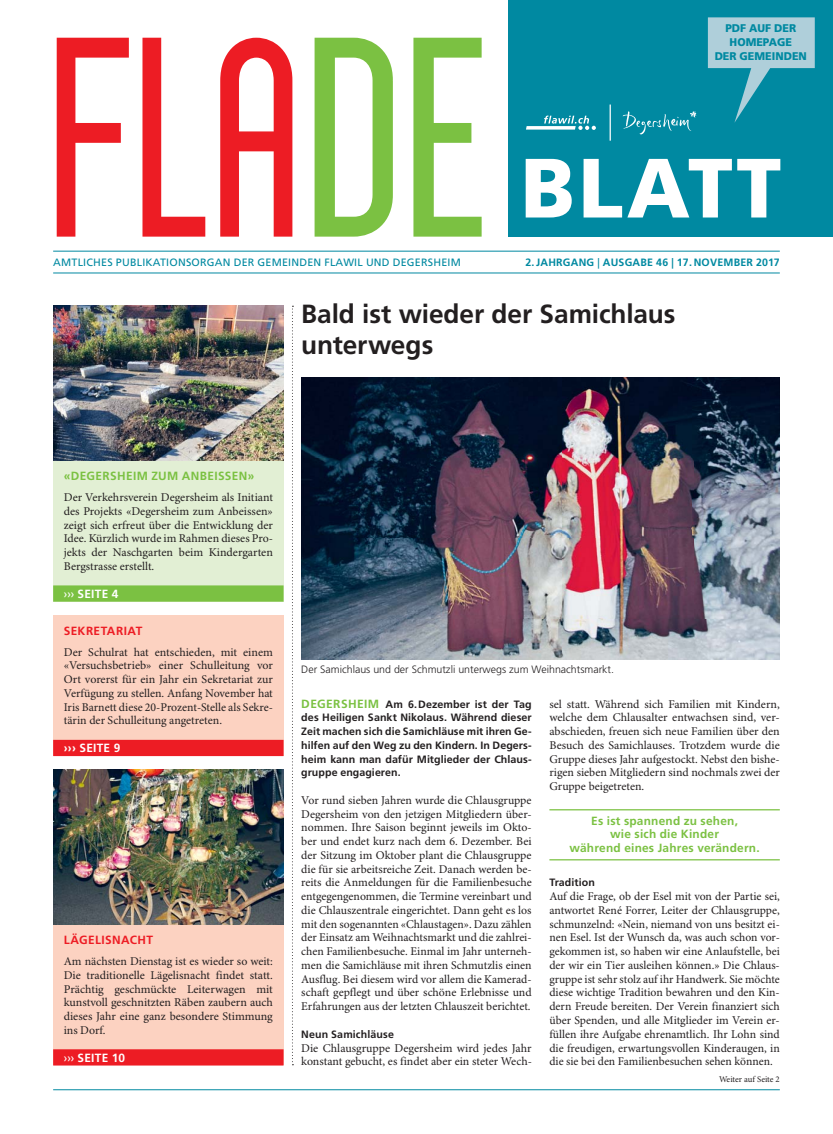
<style>
.page{position:relative;width:833px;height:1134px;background:#fff}
.page>*{position:absolute;margin:0;border:0;box-sizing:border-box;transform-origin:0 0}
.t1{font:284.12px "Sigward";color:#ed1c24;scale:.94 1}
.t2{font:900 84px "Frutiger LT Std";letter-spacing:.04em;color:#fff}
.t3{font:700 26.25px/31.2px "Frutiger LT Std";letter-spacing:-.005em;color:#231f20}
.t4{font:11.88px/13.8px "Minion Pro";color:#231f20;text-align:justify}
.t5{font:700 11.88px/13.8px "Frutiger LT Std";letter-spacing:.02em;color:#7bc142;text-align:center}
.t6{font:700 11.88px "Frutiger LT Std";letter-spacing:.02em;color:#fff}
.t7{font:700 11.88px "Frutiger LT Std";letter-spacing:.035em;color:#ed1c24}
.t8{font:900 11.12px/13.9px "Frutiger LT Std";color:#0089a1;text-align:center;scale:.96 1}
.t9{font:700 10.62px/13.8px "Frutiger LT Std";letter-spacing:.005em;color:#231f20;text-align:justify}
.t10{font:10.62px "Frutiger LT Std";letter-spacing:.02em;color:#0089a1}
.t11{font:300 10.62px "Frutiger LT Std";color:#231f20}
.t12{font:700 10.62px "Frutiger LT Std";letter-spacing:.02em;color:#0089a1}
.t13{font:8.75px "Minion Pro";letter-spacing:-.005em;color:#231f20}
.s1{color:#7bc142}
.s2{font-weight:400}
.s3{font-size:11.88px;color:#7bc142}
</style>
<div class="page">
<div style="left:53px;top:615px;width:230px;height:141px;background:#fcd2c1"></div>
<div style="left:53px;top:740px;width:230px;height:16px;background:#ed1c24"></div>
<div style="left:53px;top:925px;width:230px;height:140px;background:#fcd2c1"></div>
<div style="left:53px;top:1049px;width:230px;height:16px;background:#ed1c24"></div>
<img style="left:53px;top:769px;width:230px;height:156px">
<img style="left:53px;top:306px;width:230px;height:155px">
<div style="left:53px;top:461px;width:230px;height:140px;background:#e2efd4"></div>
<div style="left:53px;top:585px;width:230px;height:17px;background:#7bc142"></div>
<hr style="left:549px;top:809px;width:231px;height:1px;background:#7bc142">
<hr style="left:549px;top:859px;width:231px;height:1px;background:#7bc142">
<svg style="left:292px;top:306px;width:1px;height:759px"></svg>
<img style="left:301px;top:378px;width:479px;height:281px">
<div style="left:508px;top:0;width:325px;height:237px;background:#0089a1"></div>
<svg style="left:526px;top:116px;width:70px;height:14px"></svg>
<svg style="left:622px;top:111px;width:75px;height:24px"></svg>
<hr style="left:609px;top:105px;width:2px;height:36px;background:#fff">
<hr style="left:53px;top:1089px;width:727px;height:1px;background:#0089a1">
<svg style="left:708px;top:17px;width:106px;height:106px"></svg>
<hr style="left:53px;top:251px;width:727px;height:1px;background:#0089a1">
<hr style="left:53px;top:272px;width:727px;height:1px;background:#0089a1">
<h1 class="t1" style="left:57px;top:-28px;width:472px">FlA<span class="s1">DE</span></h1>
<p class="t8" style="left:714px;top:22px;width:98px">PDF AUF DER<br>HOMEPAGE<br>DER GEMEINDEN</p>
<h2 class="t2" style="left:521px;top:148px;width:262px">BLATT</h2>
<p class="t10" style="left:53px;top:257px;width:409px">AMTLICHES PUBLIKATIONSORGAN DER GEMEINDEN FLAWIL UND DEGERSHEIM</p>
<p class="t12" style="left:525px;top:257px;width:256px">2. JAHRGANG <span class="s2">|</span> AUSGABE 46 | 17. NOVEMBER 2017</p>
<h3 class="t3" style="left:301px;top:299px;width:376px">Bald ist wieder der Samichlaus unterwegs</h3>
<p class="t5" style="left:64px;top:470px;width:192px">«DEGERSHEIM ZUM ANBEISSEN»</p>
<p class="t4" style="left:64px;top:491px;width:211px">Der Verkehrsverein Degersheim als Initiant des Projekts «Degersheim zum Anbeissen» zeigt sich erfreut über die Entwicklung der Idee. Kürzlich wurde im Rahmen dieses Pro&shy;jekts der Naschgarten beim Kindergarten Bergstrasse erstellt.</p>
<p class="t6" style="left:64px;top:588px;width:56px"><span class="s2">›››</span> SEITE 4</p>
<p class="t7" style="left:64px;top:625px;width:80px">SEKRETARIAT</p>
<p class="t4" style="left:64px;top:646px;width:211px">Der Schulrat hat entschieden, mit einem «Versuchsbetrieb» einer Schulleitung vor Ort vorerst für ein Jahr ein Sekretariat zur Verfügung zu stellen. Anfang November hat Iris Barnett diese 20-Prozent-Stelle als Sekre&shy;tärin der Schulleitung angetreten.</p>
<p class="t6" style="left:64px;top:742px;width:58px">››› SEITE 9</p>
<p class="t7" style="left:64px;top:934px;width:91px">LÄGELISNACHT</p>
<p class="t4" style="left:64px;top:955px;width:211px">Am nächsten Dienstag ist es wieder so weit:<br>Die traditionelle Lägelisnacht findet statt.<br>Prächtig geschmückte Leiterwagen mit kunst voll geschnitzten Räben zaubern auch dieses Jahr eine ganz besondere Stimmung ins Dorf.</p>
<p class="t6" style="left:64px;top:1052px;width:63px"><span class="s2">›››</span> SEITE 10</p>
<p class="t11" style="left:301px;top:664px;width:314px">Der Samichlaus und der Schmutzli unterwegs zum Weihnachtsmarkt.</p>
<p class="t9" style="left:301px;top:698px;width:232px"><span class="s3">DEGERSHEIM</span> Am 6. Dezember ist der Tag des Heiligen Sankt Nikolaus. Während dieser Zeit machen sich die Samichläuse mit ihren Ge&shy;hilfen auf den Weg zu den Kindern. In Degers&shy;heim kann man dafür Mitglieder der Chlaus&shy;gruppe engagieren.</p>
<p class="t4" style="left:301px;top:794px;width:232px">Vor rund sieben Jahren wurde die Chlausgruppe Degersheim von den jetzigen Mitgliedern über&shy;nommen. Ihre Saison beginnt jeweils im Okto&shy;ber und endet kurz nach dem 6. Dezember. Bei der Sitzung im Oktober plant die Chlausgruppe die für sie arbeitsreiche Zeit. Danach werden be&shy;reits die Anmeldungen für die Familienbesuche entgegengenommen, die Termine vereinbart und die Chlauszentrale eingerichtet. Dann geht es los mit den sogenannten «Chlaustagen». Dazu zählen der Einsatz am Weihnachtsmarkt und die zahlrei&shy;chen Familien besuche. Einmal im Jahr unterneh&shy;men die Sami chläuse mit ihren Schmutzlis einen Ausflug. Bei diesem wird vor allem die Kamerad&shy;schaft gepflegt und über schöne Erlebnisse und Erfahrungen aus der letzten Chlauszeit berichtet.</p>
<p class="t9" style="left:301px;top:1028px;width:94px">Neun Samichläuse</p>
<p class="t4" style="left:301px;top:1042px;width:232px">Die Chlausgruppe Degersheim wird jedes Jahr konstant gebucht, es findet aber ein steter Wech-</p>
<p class="t4" style="left:549px;top:698px;width:232px">sel statt. Während sich Familien mit Kindern, welche dem Chlausalter entwachsen sind, ver&shy;abschieden, freuen sich neue Familien über den Besuch des Samichlauses. Trotzdem wurde die Gruppe dieses Jahr aufgestockt. Nebst den bishe&shy;rigen sieben Mitgliedern sind nochmals zwei der Gruppe beigetreten.</p>
<p class="t5" style="left:569px;top:814px;width:192px">Es ist spannend zu sehen,<br>wie sich die Kinder<br>während eines Jahres verändern.</p>
<p class="t9" style="left:549px;top:876px;width:47px">Tradition</p>
<p class="t4" style="left:549px;top:890px;width:232px">Auf die Frage, ob der Esel mit von der Partie sei, antwortet René Forrer, Leiter der Chlausgruppe, schmunzelnd: «Nein, niemand von uns besitzt ei&shy;nen Esel. Ist der Wunsch da, was auch schon vor&shy;gekommen ist, so haben wir eine Anlaufstelle, bei der wir ein Tier ausleihen können.» Die Chlaus&shy;gruppe ist sehr stolz auf ihr Handwerk. Sie möchte diese wichtige Tradition bewahren und den Kin&shy;dern Freude bereiten. Der Verein finanziert sich über Spenden, und alle Mitglieder im Verein er&shy;füllen ihre Aufgabe ehrenamtlich. Ihr Lohn sind die freudigen, erwartungsvollen Kinderaugen, in die sie bei den Familienbesuchen sehen können.</p>
<p class="t13" style="left:719px;top:1076px;width:62px">Weiter auf Seite 2</p>
</div>
